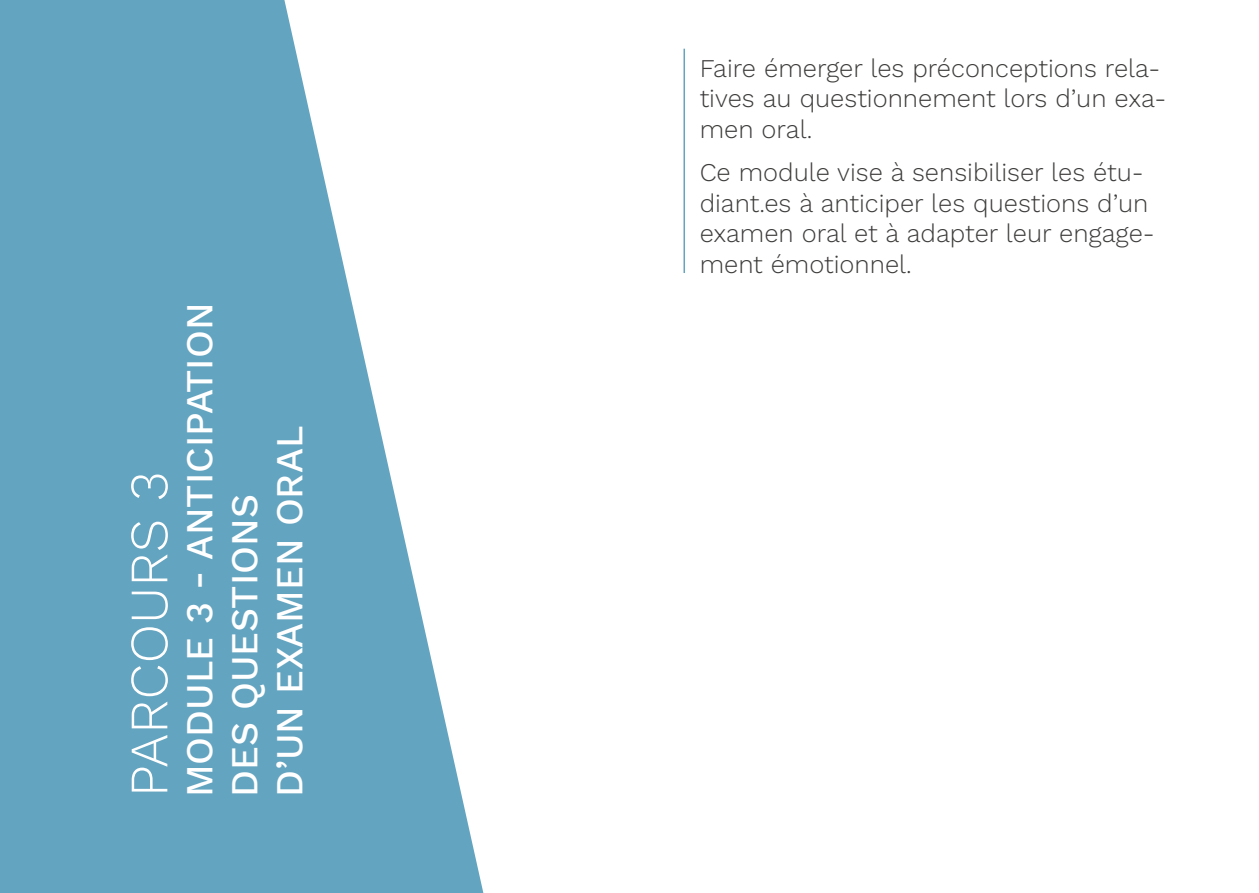
<style>
.page{position:relative;width:1259px;height:893px;background:#fff}
.page>*{position:absolute;margin:0;border:0;box-sizing:border-box;transform-origin:0 0}
.t1{font:54px "Work Sans";color:#fff}
.t2{font:500 37.5px/45px "Work Sans";color:#fff}
.t3{font:25.5px/30.6px "Work Sans";color:#3d3c3b}
</style>
<div class="page">
<svg style="left:0;top:0;width:483px;height:893px;fill:#63a4c0"></svg>
<hr style="left:683px;top:49px;width:2px;height:224px;background:#63a4c0">
<h1 class="t1" style="left:108px;top:797px;width:327px;rotate:-90deg">PARCOURS 3</h1>
<h2 class="t2" style="left:175px;top:797px;width:496px;rotate:-90deg">MODULE 3 - ANTICIPATION<br>DES QUESTIONS<br>D’UN EXAMEN ORAL</h2>
<p class="t3" style="left:699px;top:52px;width:468px">Faire émerger les préconceptions rela&shy;tives au questionnement lors d’un exa&shy;men oral.</p>
<p class="t3" style="left:699px;top:156px;width:457px">Ce module vise à sensibiliser les étu&shy;diant.es à anticiper les questions d’un examen oral et à adapter leur engage&shy;ment émotionnel.</p>
</div>
